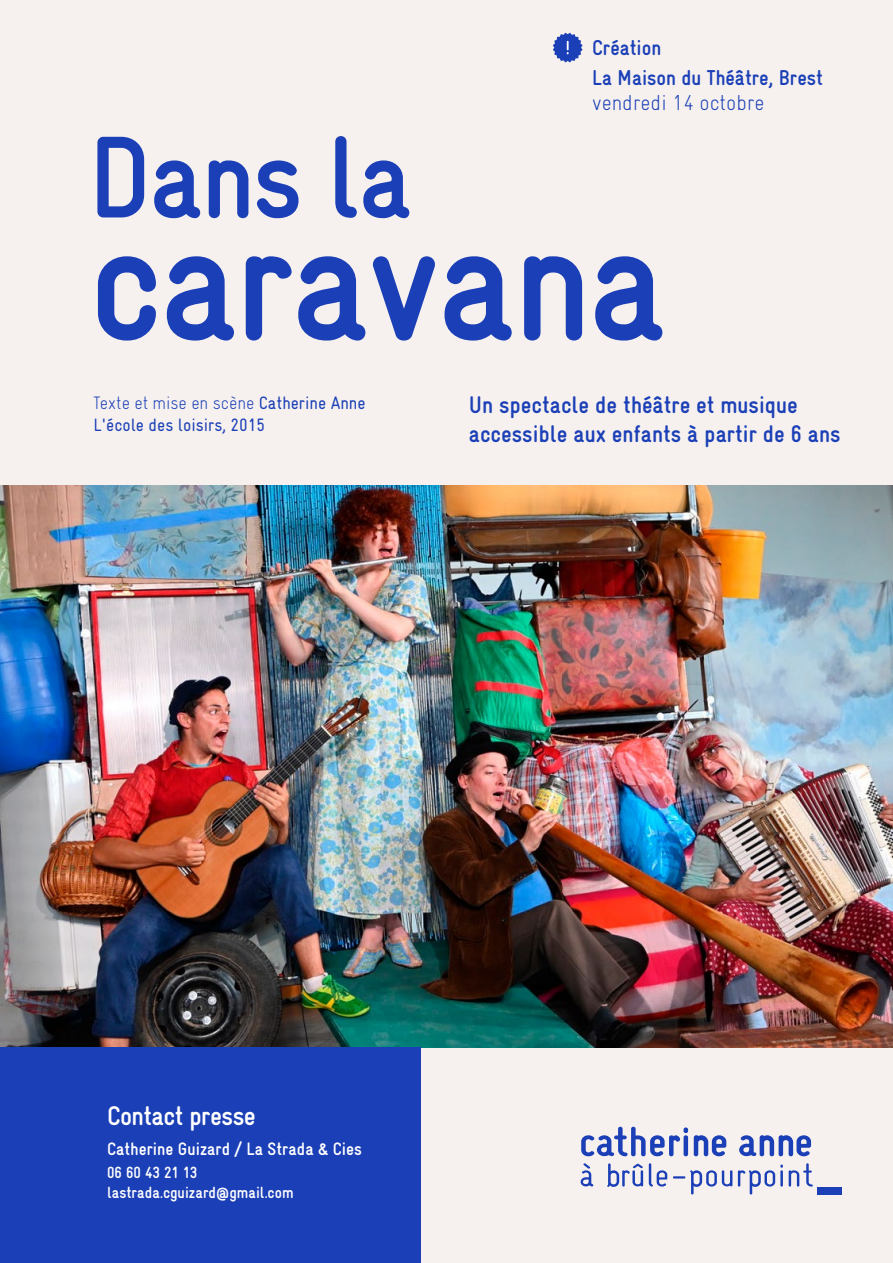
<style>
.page{position:relative;width:893px;height:1263px;background:#f6f1ef}
.page>*{position:absolute;margin:0;border:0;box-sizing:border-box;transform-origin:0 0}
.t1{font:700 27.15px "Gravur Condensed";letter-spacing:-.02em;color:#fff}
.t2{font:700 24.15px/28.8px "Gravur Condensed";color:#1b3fb6}
.t3{font:700 21.6px "Gravur Condensed";color:#1b3fb6}
.t4{font:300 21.6px "Gravur Condensed";color:#1b3fb6}
.t5{font:700 18.15px "Gravur Condensed";color:#fff}
.t6{font:18px/22.5px "Gravur Condensed";color:#1b3fb6}
.t7{font:700 16.2px/20.4px "Gravur Condensed";color:#fff}
.s1{font-weight:300}
</style>
<div class="page">
<div style="left:818px;top:1188px;width:24px;height:7px;background:#1b3fb6"></div>
<svg style="left:581px;top:1127px;width:107px;height:30px"></svg>
<svg style="left:694px;top:1135px;width:32px;height:22px"></svg>
<svg style="left:739px;top:1135px;width:72px;height:22px"></svg>
<svg style="left:649px;top:1163px;width:18px;height:24px"></svg>
<svg style="left:738px;top:1164px;width:45px;height:30px"></svg>
<svg style="left:581px;top:1163px;width:12px;height:23px"></svg>
<svg style="left:673px;top:1170px;width:59px;height:24px"></svg>
<svg style="left:607px;top:1163px;width:36px;height:24px"></svg>
<svg style="left:789px;top:1163px;width:24px;height:23px"></svg>
<img style="left:0;top:485px;width:893px;height:563px">
<svg style="left:97px;top:136px;width:312px;height:82px"></svg>
<svg style="left:98px;top:256px;width:564px;height:85px"></svg>
<div style="left:0;top:1048px;width:421px;height:215px;background:#1b3fb6"></div>
<svg style="left:553px;top:33px;width:30px;height:29px"></svg>
<p class="t3" style="left:592px;top:36px;width:71px">Création</p>
<p class="t3" style="left:592px;top:66px;width:232px">La Maison du Théâtre, Brest</p>
<p class="t4" style="left:592px;top:91px;width:174px">vendredi 14 octobre</p>
<p class="t6" style="left:94px;top:391px;width:274px"><span class="s1">Texte et mise en scène</span> Catherine Anne<br>L'école des loisirs, 2015</p>
<p class="t2" style="left:469px;top:390px;width:373px">Un spectacle de théâtre et musique accessible aux enfants à partir de 6 ans</p>
<p class="t1" style="left:107px;top:1100px;width:150px">Contact presse</p>
<p class="t5" style="left:107px;top:1138px;width:256px">Catherine Guizard / La Strada &amp; Cies</p>
<p class="t7" style="left:107px;top:1162px;width:188px">06 60 43 21 13 lastrada.cguizard@gmail.com</p>
</div>
